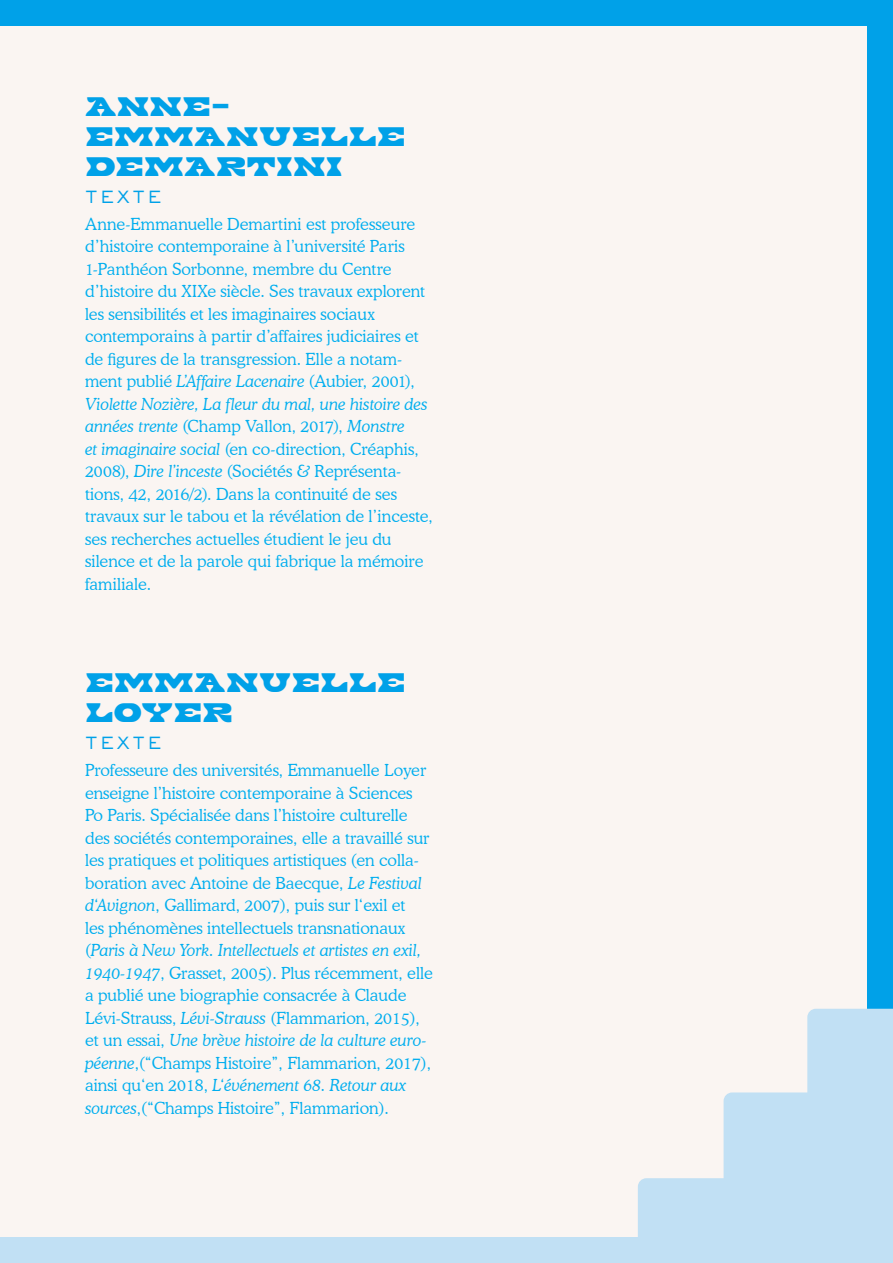
<style>
.page{position:relative;width:893px;height:1263px;background:#faf5f2}
.page>*{position:absolute;margin:0;border:0;box-sizing:border-box;transform-origin:0 0}
.Mini_titre{font:37.5px/30px "BOUFFES22 V8 Regular";letter-spacing:-.015em;color:#00a1e8}
.Texte{font:37.5px "BOUFFES22 V8 Regular";color:#00a1e8}
.t1{font:300 16.5px/22.5px "Cooper BT";color:#00aeef}
.Sous_titre{font:500 16.5px "Sackers Gothic Std";letter-spacing:.16em;color:#00a1e8}
.s1{font-style:italic}
</style>
<div class="page">
<div style="left:867px;top:0;width:26px;height:1263px;background:#00a1e8"></div>
<div style="left:0;top:1237px;width:893px;height:26px;background:#c1e0f4"></div>
<div style="left:0;top:0;width:893px;height:26px;background:#00a1e8"></div>
<svg style="left:638px;top:1009px;width:255px;height:228px"></svg>
<p class="Texte" style="left:85px;top:85px;width:32px">ANNE</p>
<p class="Texte" style="left:211px;top:85px;width:20px">-</p>
<p class="Mini_titre" style="left:85px;top:120px;width:319px">EMMANUELLE<br>DEMARTINI</p>
<p class="Sous_titre" style="left:85px;top:186px;width:78px">TEXTE</p>
<p class="t1" style="left:85px;top:212px;width:349px">Anne-Emmanuelle Demartini est professeure d’histoire contemporaine à l’université Paris 1-Panthéon Sorbonne, membre du Centre d’histoire du XIXe siècle. Ses travaux explorent les sensibilités et les imaginaires sociaux contemporains à partir d’affaires judiciaires et de figures de la transgression. Elle a notam&shy;ment publié <span class="s1">L’Affaire Lacenaire</span> (Aubier, 2001), <span class="s1">Violette Nozière, La fleur du mal, une histoire des années trente</span> (Champ Vallon, 2017), <span class="s1">Monstre<br>et imaginaire social</span> (en co-direction, Créaphis, 2008), <span class="s1">Dire l’inceste</span> (Sociétés &amp; Représenta&shy;tions, 42, 2016/2). Dans la continuité de ses travaux sur le tabou et la révélation de l’inceste, ses recherches actuelles étudient le jeu du silence et de la parole qui fabrique la mémoire familiale.</p>
<p class="Mini_titre" style="left:85px;top:667px;width:319px">EMMANUELLE<br>LOYER</p>
<p class="Sous_titre" style="left:85px;top:732px;width:78px">TEXTE</p>
<p class="t1" style="left:85px;top:759px;width:349px">Professeure des universités, Emmanuelle Loyer enseigne l’histoire contemporaine à Sciences Po Paris. Spécialisée dans l’histoire culturelle des sociétés contemporaines, elle a travaillé sur les pratiques et politiques artistiques (en colla&shy;boration avec Antoine de Baecque, <span class="s1">Le Festival d‘Avignon</span>, Gallimard, 2007), puis sur l‘exil et<br>les phénomènes intellectuels transnationaux (<span class="s1">Paris à New York. Intellectuels et artistes en exil, 1940-1947</span>, Grasset, 2005). Plus récemment, elle a publié une biographie consacrée à Claude Lévi-Strauss, <span class="s1">Lévi-Strauss</span> (Flammarion, 2015), et un essai, <span class="s1">Une brève histoire de la culture euro&shy;péenne</span>,(“Champs Histoire”, Flammarion, 2017), ainsi qu‘en 2018, <span class="s1">L‘événement 68. Retour aux sources</span>,(“Champs Histoire”, Flammarion).</p>
</div>
